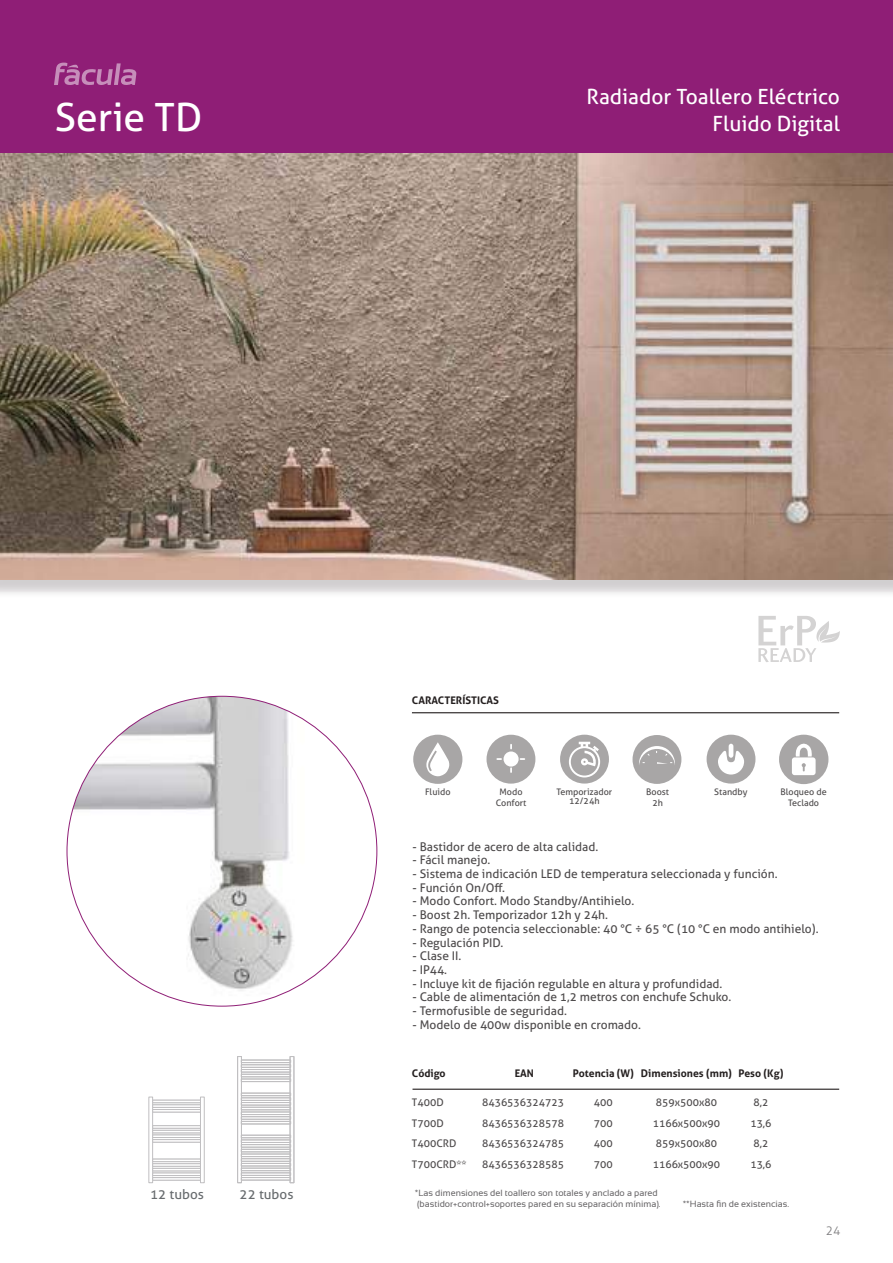
<style>
.page{position:relative;width:893px;height:1263px;background:#fff}
.page>*{position:absolute;margin:0;border:0;box-sizing:border-box;transform-origin:0 0}
.t1{font:39px "Aller";color:#fff}
.t2{font:21px/27px "Aller";color:#fff;text-align:right}
.t3{font:13.5px "Aller";color:#686c6f}
.t4{font:12px "Aller";color:#4e4b4c}
.t5{font:300 12px "Aller";color:#7d7c7e}
.t6{font:10.5px "Aller";color:#4e4b4c}
.t7{font:700 10.5px "Aller";color:#241f1f}
.t8{font:9px/11.7px "Sansation";color:#656365}
.t9{font:9px/10.6px "Aller";color:#4e4b4c;text-align:center}
</style>
<div class="page">
<div style="left:0;top:0;width:893px;height:153px;background:#8f1e76"></div>
<svg style="left:54px;top:63px;width:82px;height:22px"></svg>
<div style="left:0;top:155px;width:893px;height:444px;background:#241f1f;opacity:.2"></div>
<img style="left:0;top:153px;width:893px;height:427px">
<svg style="left:758px;top:616px;width:82px;height:46px"></svg>
<hr style="left:412px;top:1089px;width:427px;height:1px;background:#241f1f">
<img style="left:67px;top:696px;width:238px;height:305px">
<hr style="left:412px;top:712px;width:427px;height:1px;background:#241f1f">
<div style="left:413px;top:735px;width:49px;height:49px;background:#a8a6a6;border-radius:50%"></div>
<svg style="left:426px;top:742px;width:23px;height:34px"></svg>
<svg style="left:486px;top:735px;width:49px;height:49px;background:#abaaaa"></svg>
<div style="left:503px;top:751px;width:16px;height:15px;background:#fff;border-radius:50%"></div>
<div style="left:632px;top:735px;width:49px;height:49px;background:#a8a6a6;border-radius:50%"></div>
<svg style="left:639px;top:746px;width:36px;height:19px"></svg>
<svg style="left:560px;top:735px;width:49px;height:48px"></svg>
<svg style="left:579px;top:742px;width:20px;height:24px"></svg>
<div style="left:569px;top:746px;width:31px;height:31px;border:2px solid #fff;border-radius:50%"></div>
<div style="left:707px;top:735px;width:48px;height:48px;background:#a8a6a6;border-radius:50%"></div>
<svg style="left:718px;top:750px;width:26px;height:24px"></svg>
<hr style="left:729px;top:744px;width:4px;height:14px;background:#fff;border-radius:3px">
<div style="left:779px;top:735px;width:49px;height:49px;background:#a8a6a6;border-radius:50%"></div>
<div style="left:792px;top:757px;width:24px;height:18px;background:#fff;border-radius:3px"></div>
<svg style="left:802px;top:763px;width:4px;height:8px"></svg>
<svg style="left:795px;top:744px;width:17px;height:12px"></svg>
<div style="left:241px;top:1060px;width:50px;height:3px;border:1px solid #c0bfc1"></div>
<div style="left:241px;top:1064px;width:50px;height:3px;border:1px solid #c0bfc1"></div>
<div style="left:241px;top:1069px;width:50px;height:3px;border:1px solid #c0bfc1"></div>
<div style="left:241px;top:1074px;width:50px;height:3px;border:1px solid #c0bfc1"></div>
<div style="left:241px;top:1079px;width:50px;height:3px;border:1px solid #c0bfc1"></div>
<div style="left:241px;top:1093px;width:50px;height:3px;border:1px solid #c0bfc1"></div>
<div style="left:241px;top:1097px;width:50px;height:4px;border:1px solid #c0bfc1"></div>
<div style="left:241px;top:1102px;width:50px;height:3px;border:1px solid #c0bfc1"></div>
<div style="left:241px;top:1107px;width:50px;height:3px;border:1px solid #c0bfc1"></div>
<div style="left:241px;top:1112px;width:50px;height:3px;border:1px solid #c0bfc1"></div>
<div style="left:241px;top:1116px;width:50px;height:3px;border:1px solid #c0bfc1"></div>
<div style="left:241px;top:1121px;width:50px;height:3px;border:1px solid #c0bfc1"></div>
<div style="left:241px;top:1135px;width:50px;height:3px;border:1px solid #c0bfc1"></div>
<div style="left:241px;top:1139px;width:50px;height:4px;border:1px solid #c0bfc1"></div>
<div style="left:241px;top:1144px;width:50px;height:3px;border:1px solid #c0bfc1"></div>
<div style="left:241px;top:1149px;width:50px;height:3px;border:1px solid #c0bfc1"></div>
<div style="left:241px;top:1154px;width:50px;height:3px;border:1px solid #c0bfc1"></div>
<div style="left:241px;top:1158px;width:50px;height:3px;border:1px solid #c0bfc1"></div>
<div style="left:241px;top:1163px;width:50px;height:3px;border:1px solid #c0bfc1"></div>
<div style="left:241px;top:1168px;width:50px;height:3px;border:1px solid #c0bfc1"></div>
<div style="left:241px;top:1172px;width:50px;height:4px;border:1px solid #c0bfc1"></div>
<div style="left:241px;top:1177px;width:50px;height:3px;border:1px solid #c0bfc1"></div>
<div style="left:237px;top:1056px;width:5px;height:127px;border:1px solid #c0bfc1"></div>
<div style="left:290px;top:1056px;width:4px;height:127px;border:1px solid #c0bfc1"></div>
<div style="left:152px;top:1100px;width:49px;height:3px;background:#fff;border:1px solid #c0bfc1"></div>
<svg style="left:153px;top:1104px;width:47px;height:4px"></svg>
<div style="left:152px;top:1109px;width:49px;height:3px;background:#fff;border:1px solid #c0bfc1"></div>
<div style="left:152px;top:1125px;width:49px;height:3px;background:#fff;border:1px solid #c0bfc1"></div>
<div style="left:152px;top:1130px;width:49px;height:3px;background:#fff;border:1px solid #c0bfc1"></div>
<div style="left:152px;top:1135px;width:49px;height:3px;background:#fff;border:1px solid #c0bfc1"></div>
<div style="left:152px;top:1139px;width:49px;height:3px;background:#fff;border:1px solid #c0bfc1"></div>
<div style="left:152px;top:1159px;width:49px;height:3px;background:#fff;border:1px solid #c0bfc1"></div>
<div style="left:152px;top:1163px;width:49px;height:3px;background:#fff;border:1px solid #c0bfc1"></div>
<div style="left:152px;top:1168px;width:49px;height:3px;background:#fff;border:1px solid #c0bfc1"></div>
<div style="left:152px;top:1173px;width:49px;height:3px;background:#fff;border:1px solid #c0bfc1"></div>
<div style="left:152px;top:1177px;width:49px;height:3px;background:#fff;border:1px solid #c0bfc1"></div>
<svg style="left:149px;top:1097px;width:4px;height:86px"></svg>
<svg style="left:200px;top:1097px;width:5px;height:86px"></svg>
<h1 class="t1" style="left:55px;top:94px;width:149px">Serie TD</h1>
<h2 class="t2" style="left:586px;top:83px;width:255px">Radiador Toallero Eléctrico<br>Fluido Digital</h2>
<p class="t3" style="left:150px;top:1186px;width:55px">12 tubos</p>
<p class="t3" style="left:240px;top:1186px;width:55px">22 tubos</p>
<p class="t7" style="left:412px;top:694px;width:89px">CARACTERÍSTICAS</p>
<p class="t9" style="left:425px;top:787px;width:27px">Fluido</p>
<p class="t9" style="left:714px;top:787px;width:35px">Standby</p>
<p class="t9" style="left:496px;top:787px;width:32px">Modo<br>Confort</p>
<p class="t9" style="left:556px;top:788px;width:57px;line-height:9px">Temporizador<br>12/24h</p>
<p class="t9" style="left:646px;top:787px;width:25px">Boost<br>2h</p>
<p class="t9" style="left:780px;top:787px;width:48px">Bloqueo de<br>Teclado</p>
<p class="t4" style="left:412px;top:839px;width:187px">- Bastidor de acero de alta calidad.</p>
<p class="t4" style="left:412px;top:853px;width:79px">- Fácil manejo.</p>
<p class="t4" style="left:412px;top:866px;width:367px">- Sistema de indicación LED de temperatura seleccionada y función.</p>
<p class="t4" style="left:412px;top:880px;width:94px">- Función On/Off.</p>
<p class="t4" style="left:412px;top:894px;width:223px">- Modo Confort. Modo Standby/Antihielo.</p>
<p class="t4" style="left:412px;top:907px;width:197px">- Boost 2h. Temporizador 12h y 24h.</p>
<p class="t4" style="left:412px;top:921px;width:408px">- Rango de potencia seleccionable: 40 °C ÷ 65 °C (10 °C en modo antihielo).</p>
<p class="t4" style="left:412px;top:935px;width:93px">- Regulación PID.</p>
<p class="t4" style="left:412px;top:949px;width:50px">- Clase II.</p>
<p class="t4" style="left:412px;top:962px;width:36px">- IP44.</p>
<p class="t4" style="left:412px;top:976px;width:311px">- Incluye kit de fijación regulable en altura y profundidad.</p>
<p class="t4" style="left:412px;top:990px;width:320px">- Cable de alimentación de 1,2 metros con enchufe Schuko.</p>
<p class="t4" style="left:412px;top:1003px;width:156px">- Termofusible de seguridad.</p>
<p class="t4" style="left:412px;top:1017px;width:230px">- Modelo de 400w disponible en cromado.</p>
<p class="t7" style="left:412px;top:1067px;width:35px">Código</p>
<p class="t7" style="left:515px;top:1067px;width:21px">EAN</p>
<p class="t7" style="left:573px;top:1067px;width:212px">Potencia (W) Dimensiones (mm) Peso (Kg)</p>
<p class="t6" style="left:412px;top:1096px;width:33px">T400D</p>
<p class="t6" style="left:482px;top:1096px;width:83px">8436536324723</p>
<p class="t6" style="left:594px;top:1096px;width:20px">400</p>
<p class="t6" style="left:656px;top:1096px;width:63px">859x500x80</p>
<p class="t6" style="left:753px;top:1096px;width:16px">8,2</p>
<p class="t6" style="left:412px;top:1117px;width:33px">T700D</p>
<p class="t6" style="left:482px;top:1117px;width:83px">8436536328578</p>
<p class="t6" style="left:594px;top:1117px;width:20px">700</p>
<p class="t6" style="left:653px;top:1117px;width:69px">1166x500x90</p>
<p class="t6" style="left:750px;top:1117px;width:23px">13,6</p>
<p class="t6" style="left:412px;top:1137px;width:46px">T400CRD</p>
<p class="t6" style="left:482px;top:1137px;width:83px">8436536324785</p>
<p class="t6" style="left:594px;top:1137px;width:20px">400</p>
<p class="t6" style="left:656px;top:1137px;width:63px">859x500x80</p>
<p class="t6" style="left:753px;top:1137px;width:16px">8,2</p>
<p class="t6" style="left:412px;top:1158px;width:56px">T700CRD**</p>
<p class="t6" style="left:482px;top:1158px;width:83px">8436536328585</p>
<p class="t6" style="left:594px;top:1158px;width:20px">700</p>
<p class="t6" style="left:653px;top:1158px;width:69px">1166x500x90</p>
<p class="t6" style="left:750px;top:1158px;width:23px">13,6</p>
<p class="t8" style="left:415px;top:1187px;width:247px">*Las dimensiones del toallero son totales y anclado a pared (bastidor+control+soportes pared en su separación mínima).</p>
<p class="t8" style="left:683px;top:1198px;width:108px">**Hasta fin de existencias.</p>
<p class="t5" style="left:826px;top:1223px;width:16px">24</p>
</div>
